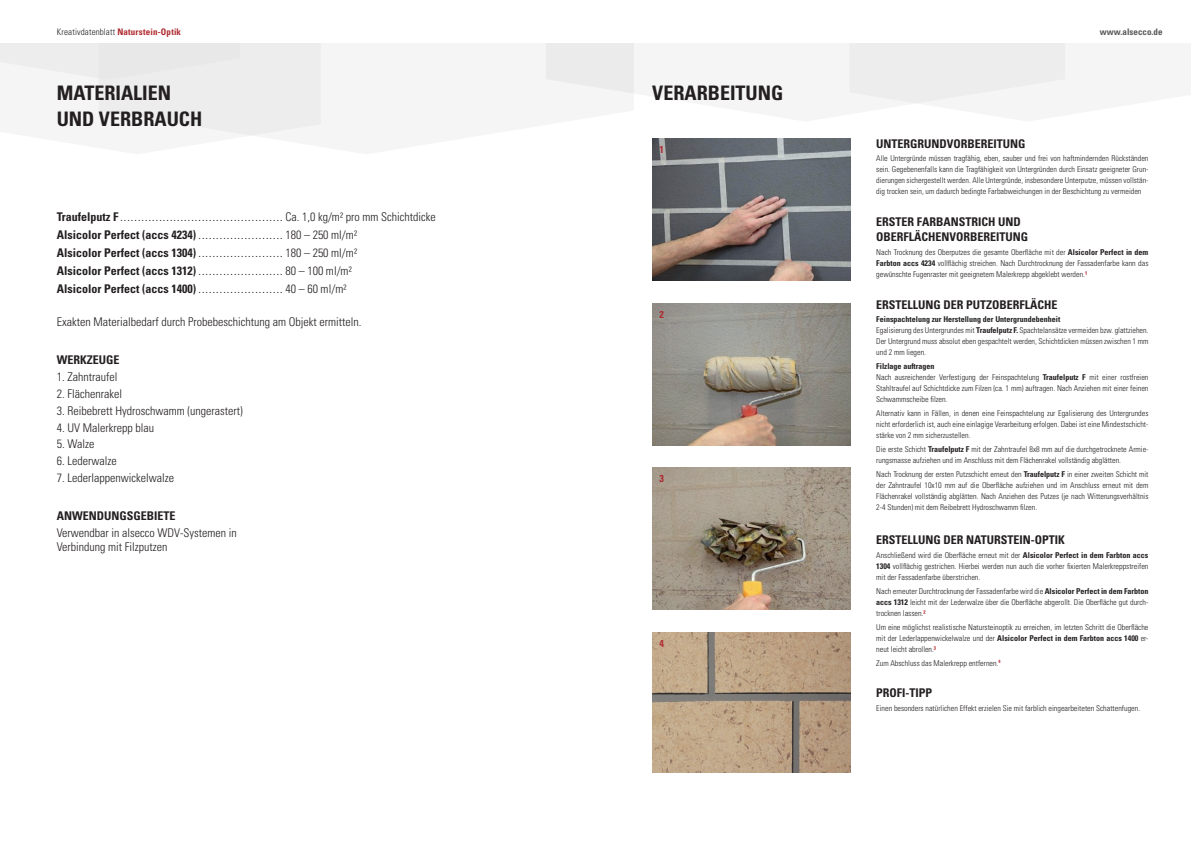
<style>
.page{position:relative;width:1191px;height:842px;background:#fff}
.page>*{position:absolute;margin:0;border:0;box-sizing:border-box;transform-origin:0 0}
.t1{font:700 condensed 20px "Univers LT Std";color:#231f20}
.t2{font:700 condensed 12px/15px "Univers LT Std";color:#231f20}
.t3{font:300 condensed 12px/14px "Univers LT Std";color:#231f20}
.t4{font:700 condensed 10px "Univers LT Std";color:#b02a2f}
.t5{font:300 condensed 9px "Univers LT Std";letter-spacing:.015em;color:#231f20}
.t6{font:700 condensed 9px "Univers LT Std";color:#57585a}
.t7{font:300 condensed 8px/11px "Univers LT Std";color:#231f20;text-align:justify}
.t8{font:700 condensed 8px "Univers LT Std";color:#231f20}
.s1{font-weight:700;color:#b02a2f}
.s2{font-size:12px}
.s3{font-size:8px}
.s4{font-weight:700}
</style>
<div class="page">
<img style="left:652px;top:139px;width:199px;height:142px">
<img style="left:652px;top:303px;width:199px;height:142px">
<img style="left:652px;top:468px;width:199px;height:141px">
<img style="left:652px;top:632px;width:198px;height:140px">
<div style="left:98px;top:43px;width:223px;height:93px;background:#ededed"></div>
<div style="left:0;top:43px;width:240px;height:37px;background:#ededed"></div>
<svg style="left:546px;top:43px;width:88px;height:51px;fill:#ebebeb"></svg>
<div style="left:849px;top:43px;width:217px;height:60px;background:#ededed"></div>
<p class="t5" style="left:57px;top:26px;width:126px">Kreativdatenblatt <span class="s1">Naturstein-Optik</span></p>
<p class="t6" style="left:1100px;top:26px;width:64px">www.alsecco.de</p>
<h1 class="t1" style="left:57px;top:80px;width:116px">MATERIALIEN</h1>
<h1 class="t1" style="left:652px;top:80px;width:133px">VERARBEITUNG</h1>
<h1 class="t1" style="left:57px;top:106px;width:147px">UND VERBRAUCH</h1>
<p class="t8" style="left:57px;top:214px;width:65px"><span class="s2">Traufelputz F</span>..............................................</p>
<h2 class="t3" style="left:285px;top:210px;width:152px">Ca. 1,0 kg/m² pro mm Schichtdicke</h2>
<h2 class="t2" style="left:57px;top:227px;width:145px">Alsicolor Perfect (accs 4234) <span class="s3">........................</span></h2>
<h2 class="t3" style="left:285px;top:228px;width:73px">180 – 250 ml/m²</h2>
<h2 class="t2" style="left:57px;top:245px;width:145px">Alsicolor Perfect (accs 1304) <span class="s3">........................</span></h2>
<h2 class="t3" style="left:285px;top:246px;width:73px">180 – 250 ml/m²</h2>
<h2 class="t2" style="left:57px;top:263px;width:145px">Alsicolor Perfect (accs 1312) <span class="s3">........................</span></h2>
<h2 class="t3" style="left:285px;top:264px;width:68px">80 – 100 ml/m²</h2>
<h2 class="t2" style="left:57px;top:281px;width:145px">Alsicolor Perfect (accs 1400) <span class="s3">........................</span></h2>
<h2 class="t3" style="left:285px;top:281px;width:63px">40 – 60 ml/m²</h2>
<h2 class="t3" style="left:57px;top:315px;width:306px">Exakten Materialbedarf durch Probebeschichtung am Objekt ermitteln.</h2>
<h2 class="t2" style="left:57px;top:352px;width:64px">WERKZEUGE</h2>
<h2 class="t3" style="left:57px;top:370px;width:62px">1. Zahntraufel</h2>
<h2 class="t3" style="left:57px;top:387px;width:67px">2. Flächenrakel</h2>
<h2 class="t3" style="left:57px;top:403px;width:187px">3. Reibebrett Hydroschwamm (ungerastert)</h2>
<h2 class="t3" style="left:57px;top:420px;width:99px">4. UV Malerkrepp blau</h2>
<h2 class="t3" style="left:57px;top:437px;width:39px">5. Walze</h2>
<h2 class="t3" style="left:57px;top:454px;width:61px">6. Lederwalze</h2>
<h2 class="t3" style="left:57px;top:471px;width:119px">7. Lederlappenwickelwalze</h2>
<h2 class="t2" style="left:57px;top:508px;width:120px">ANWENDUNGSGEBIETE</h2>
<h2 class="t3" style="left:57px;top:526px;width:181px">Verwendbar in alsecco WDV-Systemen in<br>Verbindung mit Filzputzen</h2>
<p class="t4" style="left:659px;top:144px;width:6px">1</p>
<p class="t4" style="left:659px;top:308px;width:6px">2</p>
<p class="t4" style="left:659px;top:472px;width:6px">3</p>
<p class="t4" style="left:659px;top:637px;width:6px">4</p>
<h2 class="t2" style="left:876px;top:136px;width:151px">UNTERGRUNDVORBEREITUNG</h2>
<p class="t7" style="left:876px;top:153px;width:274px">Alle Untergründe müssen tragfähig, eben, sauber und frei von haftmindernden Rückständen sein. Gegebenenfalls kann die Tragfähigkeit von Untergründen durch Einsatz geeigneter Grun&shy;dierungen sichergestellt werden. Alle Untergründe, insbesondere Unterputze, müssen vollstän&shy;dig trocken sein, um dadurch bedingte Farbabweichungen in der Beschichtung zu vermeiden</p>
<h2 class="t2" style="left:876px;top:214px;width:154px">ERSTER FARBANSTRICH UND<br>OBERFLÄCHENVORBEREITUNG</h2>
<p class="t7" style="left:876px;top:247px;width:274px">Nach Trocknung des Oberputzes die gesamte Oberfläche mit der <span class="s4">Alsicolor Perfect in dem Farbton accs 4234</span> vollflächig streichen. Nach Durchtrocknung der Fassadenfarbe kann das gewünschte Fugenraster mit geeignetem Malerkrepp abgeklebt werden.<span class="s1">¹</span></p>
<h2 class="t2" style="left:876px;top:297px;width:183px">ERSTELLUNG DER PUTZOBERFLÄCHE</h2>
<p class="t7" style="left:876px;top:314px;width:274px;text-align:left"><span class="s4">Feinspachtelung zur Herstellung der Untergrundebenheit<br></span>Egalisierung des Untergrundes mit <span class="s4">Traufelputz F.</span> Spachtelansätze vermeiden bzw. glattziehen.<br>Der Untergrund muss absolut eben gespachtelt werden, Schichtdicken müssen zwischen 1 mm und 2 mm liegen.</p>
<p class="t7" style="left:876px;top:361px;width:274px;text-align:left"><span class="s4">Filzlage auftragen<br></span>Nach ausreichender Verfestigung der Feinspachtelung <span class="s4">Traufelputz F</span> mit einer rostfreien Stahltraufel auf Schichtdicke zum Filzen (ca. 1 mm) auftragen. Nach Anziehen mit einer feinen Schwammscheibe filzen.</p>
<p class="t7" style="left:876px;top:408px;width:274px">Alternativ kann in Fällen, in denen eine Feinspachtelung zur Egalisierung des Untergrundes nicht erforderlich ist, auch eine einlagige Verarbeitung erfolgen. Dabei ist eine Mindestschicht&shy;stärke von 2 mm sicherzustellen.</p>
<p class="t7" style="left:876px;top:444px;width:274px">Die erste Schicht <span class="s4">Traufelputz F</span> mit der Zahntraufel 8x8 mm auf die durchgetrocknete Armie&shy;rungsmasse aufziehen und im Anschluss mit dem Flächenrakel vollständig abglätten.</p>
<p class="t7" style="left:876px;top:468px;width:274px">Nach Trocknung der ersten Putzschicht erneut den <span class="s4">Traufelputz F</span> in einer zweiten Schicht mit der Zahntraufel 10x10 mm auf die Oberfläche aufziehen und im Anschluss erneut mit dem Flächenrakel vollständig abglätten. Nach Anziehen des Putzes (je nach Witterungsverhältnis 2-4 Stunden) mit dem Reibebrett Hydroschwamm filzen.</p>
<h2 class="t2" style="left:876px;top:532px;width:190px">ERSTELLUNG DER NATURSTEIN-OPTIK</h2>
<p class="t7" style="left:876px;top:550px;width:274px">Anschließend wird die Oberfläche erneut mit der <span class="s4">Alsicolor Perfect in dem Farbton accs 1304</span> vollflächig gestrichen. Hierbei werden nun auch die vorher fixierten Malerkreppstreifen mit der Fassadenfarbe überstrichen.</p>
<p class="t7" style="left:876px;top:586px;width:274px">Nach erneuter Durchtrocknung der Fassadenfarbe wird die <span class="s4">Alsicolor Perfect in dem Farbton accs 1312</span> leicht mit der Lederwalze über die Oberfläche abgerollt. Die Oberfläche gut durch&shy;trocknen lassen.<span class="s1">²</span></p>
<p class="t7" style="left:876px;top:621px;width:274px">Um eine möglichst realistische Natursteinoptik zu erreichen, im letzten Schritt die Oberfläche mit der Lederlappenwickelwalze und der <span class="s4">Alsicolor Perfect in dem Farbton accs 1400</span> er&shy;neut leicht abrollen.<span class="s1">³</span></p>
<p class="t7" style="left:876px;top:657px;width:126px">Zum Abschluss das Malerkrepp entfernen.<sup>4</sup></p>
<h2 class="t2" style="left:876px;top:685px;width:58px">PROFI-TIPP</h2>
<p class="t7" style="left:876px;top:703px;width:265px">Einen besonders natürlichen Effekt erzielen Sie mit farblich eingearbeiteten Schattenfugen.</p>
</div>
